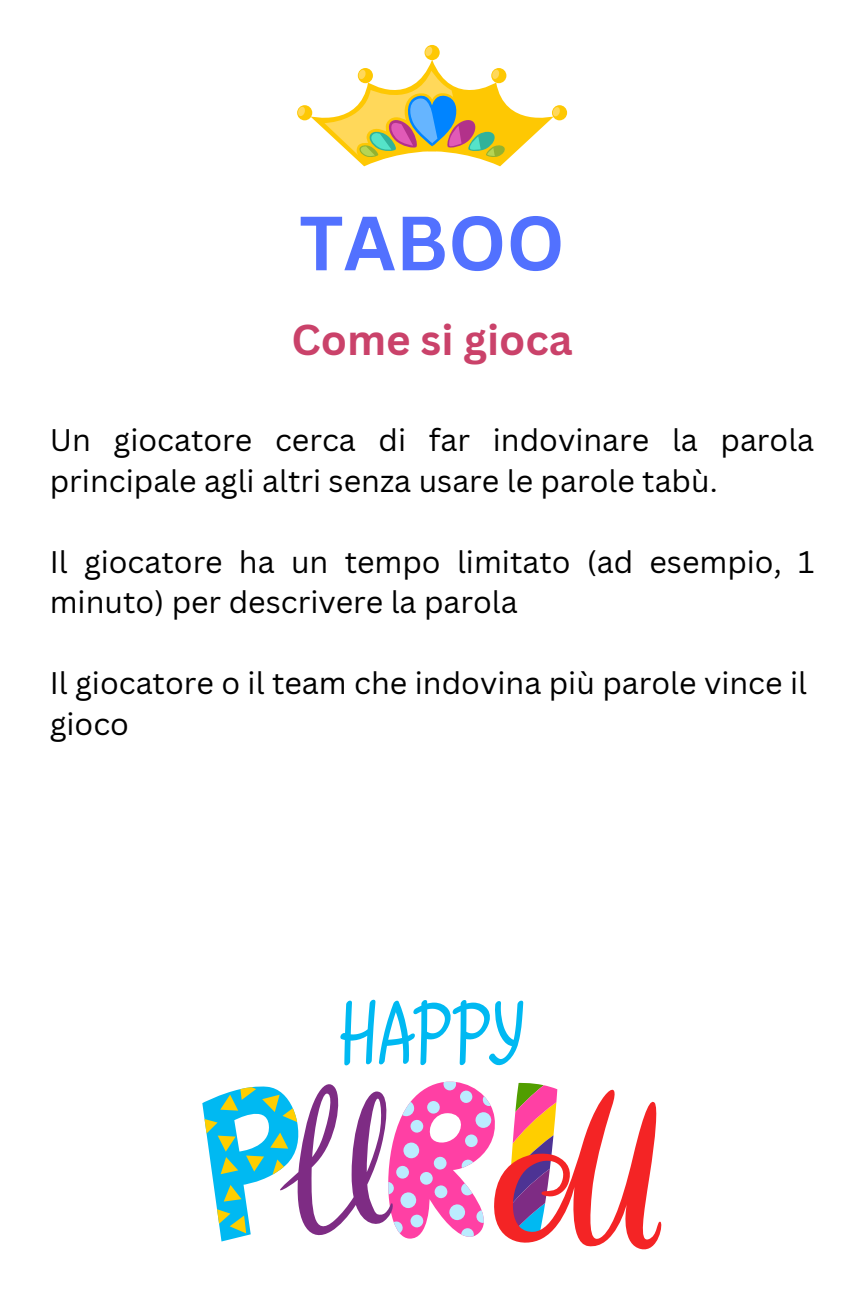
<style>
.page{position:relative;width:864px;height:1296px;background:#fff}
.page>*{position:absolute;margin:0;border:0;box-sizing:border-box;transform-origin:0 0}
.t1{font:700 75px "Canva Sans";color:#5271ff}
.t2{font:700 42px "Canva Sans";color:#ca426a}
.t3{font:30.3px/40.5px "Canva Sans";color:#000}
</style>
<div class="page">
<svg style="left:340px;top:1000px;width:183px;height:66px"></svg>
<svg style="left:202px;top:1081px;width:459px;height:168px"></svg>
<div style="left:552px;top:105px;width:15px;height:15px;background:#fec803;border-radius:50%"></div>
<svg style="left:298px;top:46px;width:262px;height:120px"></svg>
<p class="t1" style="left:299px;top:190px;width:267px">TABOO</p>
<p class="t2" style="left:291px;top:310px;width:283px">Come si gioca</p>
<p class="t3" style="left:50px;top:419px;width:766px">Un giocatore cerca di far indovinare la parola principale agli altri senza usare le parole tabù.</p>
<h1 class="t3" style="left:50px;top:541px;width:766px">Il giocatore ha un tempo limitato (ad esempio, 1 minuto) per descrivere la parola</h1>
<h2 class="t3" style="left:50px;top:662px;width:759px">Il giocatore o il team che indovina più parole vince il gioco</h2>
</div>
